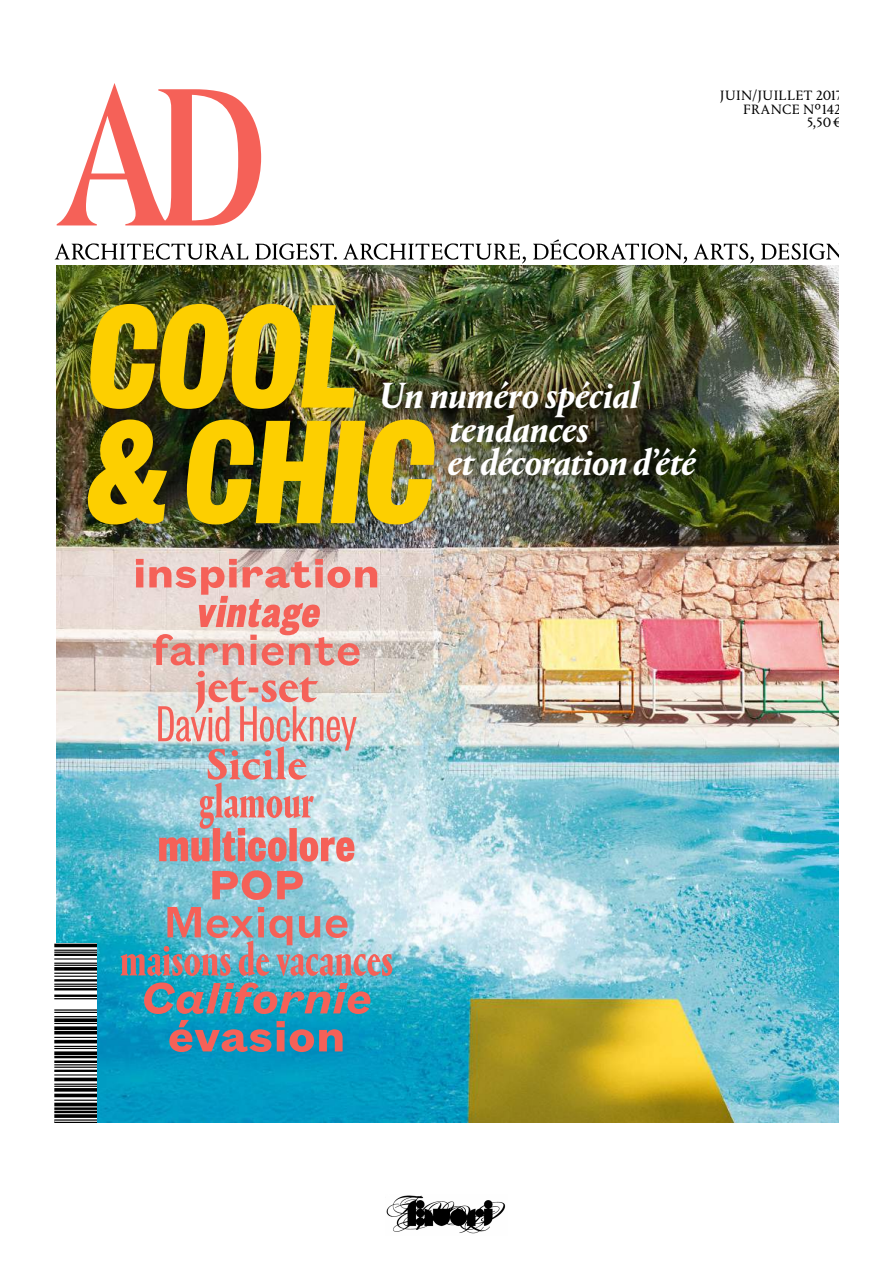
<style>
.page{position:relative;width:893px;height:1263px;background:#fff}
.page>*{position:absolute;margin:0;border:0;box-sizing:border-box;transform-origin:0 0}
.t1{font:49.5px "Ean P35 N0";color:#000}
.t2{font:italic 700 38.1px/33.9px "Portrait";letter-spacing:-.01em;color:#fff}
.t3{font:14.1px/13.4px "Portrait Text";letter-spacing:.025em;color:#000;text-align:right}
</style>
<div class="page">
<img style="left:57px;top:265px;width:782px;height:857px">
<svg style="left:57px;top:83px;width:204px;height:142px"></svg>
<svg style="left:55px;top:239px;width:784px;height:24px"></svg>
<svg style="left:169px;top:1020px;width:174px;height:32px;background:#678095"></svg>
<svg style="left:144px;top:982px;width:226px;height:32px;background:#758c98"></svg>
<img style="left:120px;top:907px;width:272px;height:69px">
<svg style="left:212px;top:870px;width:91px;height:30px;background:#c09294"></svg>
<svg style="left:136px;top:559px;width:241px;height:303px;background:#d2bbba"></svg>
<img style="left:86px;top:419px;width:350px;height:105px">
<img style="left:88px;top:304px;width:267px;height:105px">
<svg style="left:57px;top:943px;width:39px;height:179px"></svg>
<img style="left:386px;top:1195px;width:120px;height:39px">
<p class="t1" style="left:48px;top:1136px;width:202px;rotate:-90deg">3’:HIKOKC=VUZZU^:?a@b@o@c@k";</p>
<p class="t3" style="left:720px;top:88px;width:124px">JUIN/JUILLET 2017<br>FRANCE Nº 142<br>5,50 €</p>
<p class="t2" style="left:448px;top:376px;width:250px;text-indent:-68px">Un numéro spécial tendances<br>et décoration d’été</p>
</div>
